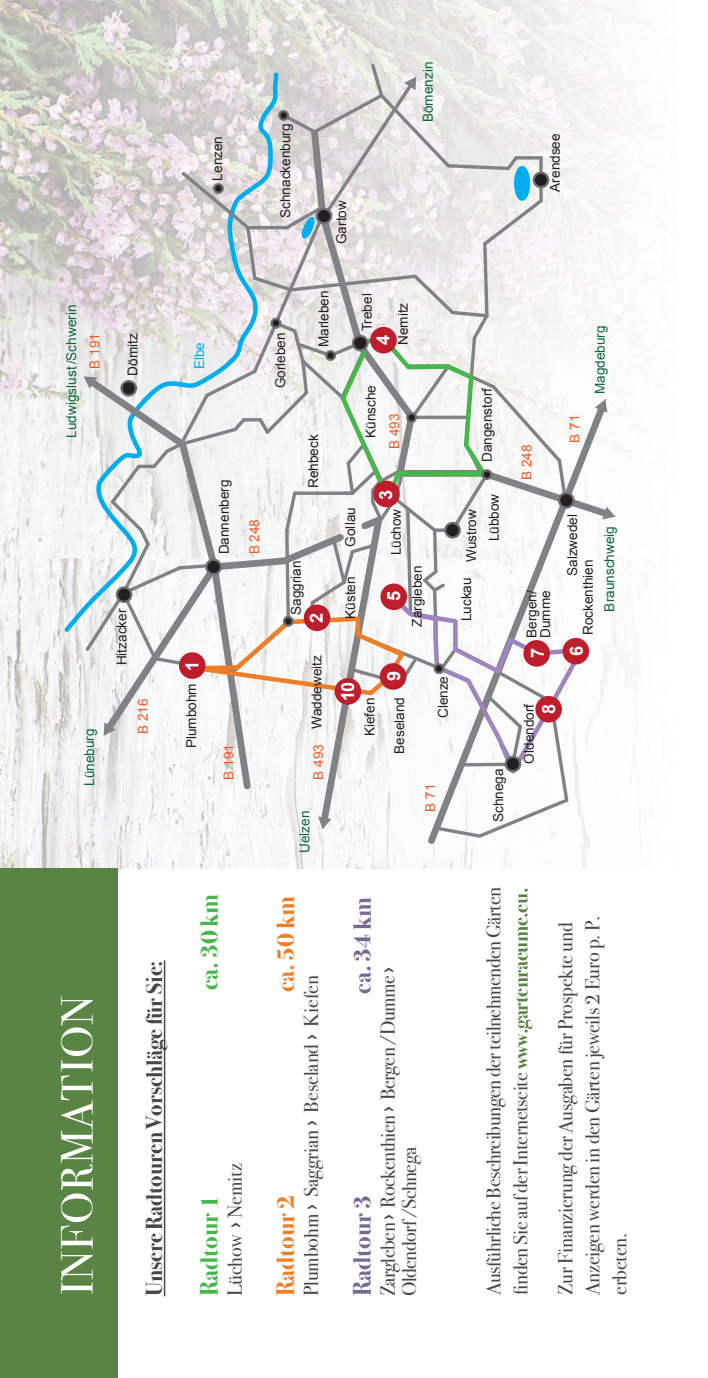
<style>
.page{position:relative;width:708px;height:1378px;background:#fff}
.page>*{position:absolute;margin:0;border:0;box-sizing:border-box;transform-origin:0 0}
.t1{font:45px "Bodoni Svty Two ITCTT";letter-spacing:.02em;color:#fff}
.t2{font:700 24.75px "Bodoni Svty Two ITCTT";color:#46b74a}
.t3{font:700 24.75px "Bodoni Svty Two ITCTT";color:#ee7f27}
.t4{font:700 24.75px "Bodoni Svty Two ITCTT";color:#796894}
.t5{font:700 22.5px "Bodoni Svty Two ITCTT";color:#464748}
.t6{font:20.25px/27px "Bodoni Svty Two ITCTT";letter-spacing:-.02em;color:#464748}
.t7{font:20.25px "Bodoni Svty Two ITCTT";color:#464748}
.t8{font:700 18px "Arial";color:#fff}
.t9{font:13.5px/22.7px "Arial";color:#231f20}
.t10{font:13.5px "Arial";color:#0c6638}
.t11{font:13.5px "Arial";color:#f15929}
.t12{font:13.5px "Arial";color:#00aeef}
.s1{font-family:"Ubuntu"}
.s2{font-weight:700;color:#598443}
</style>
<div class="page">
<img style="left:0;top:0;width:526px;height:869px">
<hr style="left:164px;top:960px;width:1px;height:336px;background:#464748">
<div style="left:0;top:868px;width:118px;height:510px;background:#598443"></div>
<svg style="left:60px;top:70px;width:22px;height:566px"></svg>
<svg style="left:423px;top:840px;width:171px;height:9px"></svg>
<svg style="left:82px;top:61px;width:533px;height:779px"></svg>
<div style="left:326px;top:351px;width:9px;height:9px;background:#231f20;border-radius:50%"></div>
<div style="left:325px;top:350px;width:11px;height:11px;border:2px solid #6c6d70;border-radius:50%"></div>
<div style="left:272px;top:319px;width:8px;height:8px;background:#231f20;border-radius:50%"></div>
<div style="left:270px;top:318px;width:11px;height:11px;border:2px solid #6c6d70;border-radius:50%"></div>
<div style="left:317px;top:209px;width:14px;height:14px;background:#231f20;border-radius:50%"></div>
<div style="left:316px;top:208px;width:16px;height:16px;border:2px solid #6c6d70;border-radius:50%"></div>
<div style="left:179px;top:652px;width:27px;height:27px;background:#be1d2c;border-radius:50%"></div>
<div style="left:370px;top:327px;width:27px;height:26px;background:#be1d2c;border-radius:50%"></div>
<div style="left:380px;top:583px;width:27px;height:27px;background:#be1d2c;border-radius:50%"></div>
<div style="left:523px;top:640px;width:27px;height:26px;background:#be1d2c;border-radius:50%"></div>
<div style="left:304px;top:604px;width:26px;height:27px;background:#be1d2c;border-radius:50%"></div>
<div style="left:373px;top:481px;width:27px;height:26px;background:#be1d2c;border-radius:50%"></div>
<div style="left:535px;top:696px;width:27px;height:26px;background:#be1d2c;border-radius:50%"></div>
<div style="left:335px;top:678px;width:26px;height:26px;background:#be1d2c;border-radius:50%"></div>
<div style="left:563px;top:638px;width:26px;height:26px;background:#be1d2c;border-radius:50%"></div>
<div style="left:380px;top:663px;width:26px;height:27px;background:#be1d2c;border-radius:50%"></div>
<p class="t9" style="left:206px;top:181px;width:46px;rotate:-90deg">Lenzen</p>
<p class="t9" style="left:274px;top:218px;width:96px;rotate:-90deg">Schnackenburg</p>
<p class="t9" style="left:330px;top:244px;width:45px;rotate:-90deg">Gartow</p>
<p class="t10" style="left:419px;top:122px;width:62px;rotate:-90deg">Bömenzin</p>
<p class="t9" style="left:544px;top:192px;width:60px;rotate:-90deg">Arendsee</p>
<p class="t10" style="left:63px;top:437px;width:134px;rotate:-90deg">Ludwigslust /Schwerin</p>
<p class="t11" style="left:86px;top:368px;width:37px;rotate:-90deg">B 191</p>
<p class="t9" style="left:122px;top:376px;width:44px;rotate:-90deg">Dömitz</p>
<p class="t10" style="left:81px;top:786px;width:59px;rotate:-90deg">Lüneburg</p>
<p class="t9" style="left:111px;top:665px;width:58px;rotate:-90deg">Hitzacker</p>
<p class="t11" style="left:134px;top:734px;width:37px;rotate:-90deg">B 216</p>
<h1 class="t1" style="left:41px;top:1295px;width:301px;rotate:-90deg">INFORMATION</h1>
<h3 class="t5" style="left:136px;top:1296px;width:338px;rotate:-90deg">Unsere Radtouren Vorschläge für Sie:</h3>
<p class="t12" style="left:191px;top:369px;width:29px;rotate:-90deg">Elbe</p>
<h3 class="t8" style="left:180px;top:670px;width:12px;rotate:-90deg">1</h3>
<p class="t9" style="left:180px;top:748px;width:66px;rotate:-90deg">Plumbohm</p>
<p class="t9" style="left:213px;top:554px;width:76px;rotate:-90deg">Dannenberg</p>
<p class="t11" style="left:246px;top:554px;width:37px;rotate:-90deg">B 248</p>
<p class="t9" style="left:269px;top:388px;width:57px;rotate:-90deg">Gorleben</p>
<p class="t9" style="left:313px;top:347px;width:58px;rotate:-90deg">Marleben</p>
<p class="t9" style="left:392px;top:345px;width:44px;rotate:-90deg">Nemitz</p>
<p class="t9" style="left:356px;top:331px;width:39px;rotate:-90deg">Trebel</p>
<h3 class="t8" style="left:371px;top:345px;width:12px;rotate:-90deg">4</h3>
<p class="t9" style="left:302px;top:488px;width:55px;rotate:-90deg">Rehbeck</p>
<p class="t9" style="left:360px;top:438px;width:54px;rotate:-90deg">Künsche</p>
<p class="t11" style="left:385px;top:449px;width:37px;rotate:-90deg">B 493</p>
<h3 class="t8" style="left:374px;top:499px;width:12px;rotate:-90deg">3</h3>
<p class="t9" style="left:285px;top:615px;width:56px;rotate:-90deg">Saggrian</p>
<h3 class="t8" style="left:305px;top:623px;width:12px;rotate:-90deg">2</h3>
<p class="t9" style="left:339px;top:546px;width:41px;rotate:-90deg">Gollau</p>
<p class="t9" style="left:339px;top:619px;width:44px;rotate:-90deg">Küsten</p>
<p class="t9" style="left:385px;top:555px;width:48px;rotate:-90deg">Lüchow</p>
<h3 class="t8" style="left:382px;top:601px;width:12px;rotate:-90deg">5</h3>
<p class="t9" style="left:406px;top:627px;width:63px;rotate:-90deg">Zargleben</p>
<p class="t9" style="left:305px;top:728px;width:75px;rotate:-90deg">Waddeweitz</p>
<p class="t11" style="left:220px;top:780px;width:37px;rotate:-90deg">B 191</p>
<p class="t11" style="left:310px;top:780px;width:37px;rotate:-90deg">B 493</p>
<h3 class="t8" style="left:336px;top:701px;width:20px;rotate:-90deg">10</h3>
<p class="t9" style="left:358px;top:736px;width:40px;rotate:-90deg">Kiefen</p>
<h3 class="t8" style="left:382px;top:681px;width:12px;rotate:-90deg">9</h3>
<p class="t9" style="left:388px;top:753px;width:58px;rotate:-90deg">Beseland</p>
<p class="t9" style="left:432px;top:718px;width:44px;rotate:-90deg">Clenze</p>
<p class="t10" style="left:296px;top:853px;width:44px;rotate:-90deg">Uelzen</p>
<p class="t11" style="left:421px;top:811px;width:29px;rotate:-90deg">B 71</p>
<p class="t9" style="left:476px;top:462px;width:76px;rotate:-90deg">Dangenstorf</p>
<p class="t9" style="left:460px;top:541px;width:49px;text-indent:-80px;rotate:-90deg">Luckau Wustrow<br>Lübbow</p>
<p class="t9" style="left:487px;top:822px;width:55px;rotate:-90deg">Schnega</p>
<p class="t11" style="left:518px;top:480px;width:37px;rotate:-90deg">B 248</p>
<p class="t9" style="left:525px;top:638px;width:49px;line-height:13.5px;rotate:-90deg">Bergen/<br>Dumme</p>
<h3 class="t8" style="left:526px;top:658px;width:12px;rotate:-90deg">7</h3>
<p class="t11" style="left:566px;top:443px;width:29px;rotate:-90deg">B 71</p>
<p class="t10" style="left:591px;top:394px;width:70px;rotate:-90deg">Magdeburg</p>
<p class="t9" style="left:561px;top:576px;width:63px;rotate:-90deg">Salzwedel</p>
<p class="t9" style="left:577px;top:635px;width:77px;rotate:-90deg">Rockenthien</p>
<h3 class="t8" style="left:565px;top:656px;width:12px;rotate:-90deg">6</h3>
<p class="t10" style="left:600px;top:611px;width:87px;rotate:-90deg">Braunschweig</p>
<p class="t9" style="left:518px;top:763px;width:62px;rotate:-90deg">Oldendorf</p>
<h3 class="t8" style="left:537px;top:714px;width:12px;rotate:-90deg">8</h3>
<h2 class="t2" style="left:189px;top:990px;width:97px;rotate:-90deg">ca. 30 km</h2>
<h2 class="t2" style="left:189px;top:1296px;width:103px;rotate:-90deg">Radtour 1</h2>
<h3 class="t7" style="left:218px;top:1296px;width:135px;rotate:-90deg">Lüchow <span class="s1">›</span> Nemitz</h3>
<h2 class="t3" style="left:265px;top:992px;width:97px;rotate:-90deg">ca. 50 km</h2>
<h2 class="t3" style="left:265px;top:1296px;width:103px;rotate:-90deg">Radtour 2</h2>
<h3 class="t7" style="left:295px;top:1296px;width:322px;rotate:-90deg">Plumbohm <span class="s1">›</span> Saggrian <span class="s1">›</span> Beseland <span class="s1">›</span> Kiefen</h3>
<h2 class="t4" style="left:342px;top:993px;width:97px;rotate:-90deg">ca. 34 km</h2>
<h2 class="t4" style="left:342px;top:1296px;width:103px;rotate:-90deg">Radtour 3</h2>
<h3 class="t6" style="left:372px;top:1296px;width:331px;rotate:-90deg">Zargleben <span class="s1">›</span> Rockenthien <span class="s1">›</span> Bergen /Dumme <span class="s1">›</span></h3>
<h3 class="t6" style="left:394px;top:1296px;width:151px;rotate:-90deg">Oldendorf /Schnega</h3>
<h3 class="t6" style="left:478px;top:1294px;width:409px;rotate:-90deg">Ausführliche Beschreibungen der teilnehmenden Gärten finden Sie auf der Internetseite <span class="s2">www.gartenraeume.eu.</span></h3>
<h3 class="t6" style="left:550px;top:1294px;width:380px;rotate:-90deg">Zur Finanzierung der Ausgaben für Prospekte und<br>Anzeigen werden in den Gärten jeweils 2 Euro p. P. erbeten.</h3>
</div>
